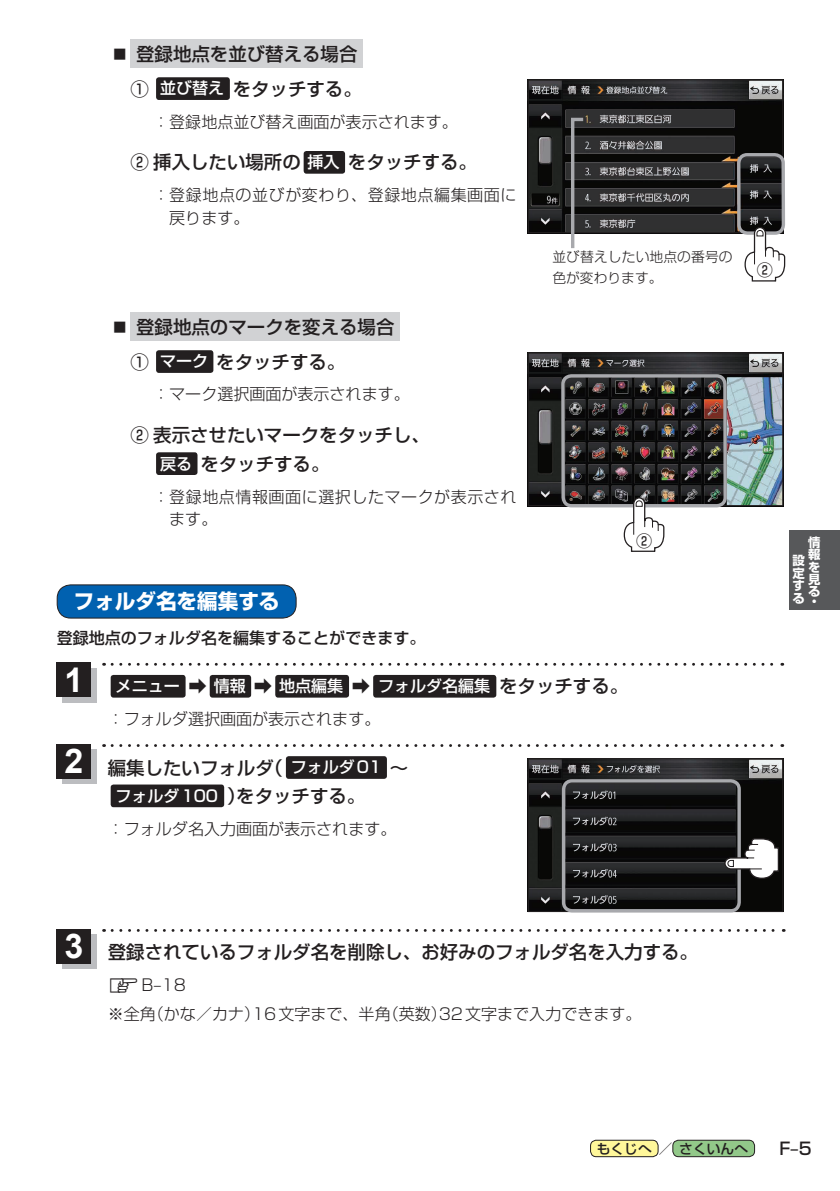
<style>
.page{position:relative;width:840px;height:1191px;background:#fff}
.page>*{position:absolute;margin:0;border:0;box-sizing:border-box;transform-origin:0 0}
.t1{font:700 34px "Arial";color:#fff}
.t2{font:700 20.6px "Shin Go Pro";color:#fff}
.t3{font:500 18.4px/34.8px "Shin Go Pro";color:#231f20}
.t4{font:500 17px "Shin Go Pro";color:#231f20}
.t5{font:300 16px/28.4px "Shin Go Pro";color:#231f20}
.t6{font:300 16px/22.6px "Shin Go Pro";letter-spacing:.035em;color:#231f20}
.t7{font:500 16px/33px "Shin Go Pro";color:#fff}
.t8{font:500 16px "Shin Go Pro";color:#231f20}
.t9{font:300 13.8px/20.6px "Shin Go Pro";letter-spacing:.01em;color:#231f20}
.t10{font:500 13.8px "Shin Go Pro";color:#231f20}
.t11{font:700 12.4px/12.4px "Shin Go Pro";color:#fff;text-align:justify}
.s1{font-size:12.8px}
.s2{font-size:16px;color:#fff}
.s3{font-size:18.4px;color:#231f20}
.s4{font-weight:300;font-size:18.4px;color:#231f20}
.s5{font-weight:300;color:#231f20}
.s6{font-family:"MC1";font-weight:400;font-size:14.2px}
.s7{font-size:14.2px}
</style>
<div class="page">
<div style="left:788px;top:530px;width:51px;height:79px;background:#57585a"></div>
<div style="left:590px;top:1140px;width:67px;height:16px;background:#fff79a;border-radius:6px"></div>
<div style="left:590px;top:1140px;width:68px;height:17px;border:1px solid #231f20;border-radius:6px"></div>
<div style="left:672px;top:1140px;width:82px;height:16px;background:#92c889;border-radius:6px"></div>
<div style="left:672px;top:1140px;width:82px;height:17px;border:1px solid #231f20;border-radius:6px"></div>
<div style="left:130px;top:40px;width:233px;height:28px;background:#d1d2d4"></div>
<div style="left:156px;top:77px;width:74px;height:23px;background:#231f20;border-radius:3px"></div>
<div style="left:303px;top:151px;width:42px;height:23px;background:#231f20;border-radius:3px"></div>
<img style="left:529px;top:81px;width:251px;height:150px">
<div style="left:527px;top:79px;width:255px;height:154px;border:1px solid #231f20"></div>
<div style="left:736px;top:153px;width:48px;height:82px;border:3px solid #a8a9ad;border-radius:9px"></div>
<svg style="left:569px;top:116px;width:17px;height:133px;background:#555657"></svg>
<svg style="left:743px;top:226px;width:42px;height:56px"></svg>
<div style="left:130px;top:313px;width:270px;height:28px;background:#d1d2d4"></div>
<div style="left:156px;top:350px;width:57px;height:23px;background:#231f20;border-radius:3px"></div>
<div style="left:156px;top:452px;width:41px;height:23px;background:#231f20;border-radius:3px"></div>
<img style="left:529px;top:354px;width:251px;height:150px">
<div style="left:527px;top:352px;width:255px;height:154px;border:1px solid #231f20"></div>
<div style="left:561px;top:374px;width:165px;height:133px;border:3px solid #a8a9ad;border-radius:9px"></div>
<svg style="left:622px;top:496px;width:42px;height:56px"></svg>
<div style="left:57px;top:585px;width:239px;height:33px;background:#0161b0;border-radius:14px"></div>
<div style="left:57px;top:584px;width:239px;height:34px;border:1px solid #231f20;border-radius:14px"></div>
<div style="left:111px;top:675px;width:74px;height:22px;background:#231f20;border-radius:3px"></div>
<div style="left:209px;top:675px;width:42px;height:22px;background:#231f20;border-radius:3px"></div>
<div style="left:275px;top:675px;width:74px;height:22px;background:#231f20;border-radius:3px"></div>
<div style="left:373px;top:675px;width:123px;height:22px;background:#231f20;border-radius:3px"></div>
<svg style="left:112px;top:663px;width:670px;height:2px"></svg>
<div style="left:62px;top:668px;width:34px;height:34px;background:#bcbdc0"></div>
<div style="left:57px;top:663px;width:34px;height:34px;background:#231f20"></div>
<img style="left:529px;top:760px;width:251px;height:150px">
<div style="left:527px;top:758px;width:255px;height:154px;border:1px solid #231f20"></div>
<div style="left:561px;top:779px;width:179px;height:133px;border:3px solid #a8a9ad;border-radius:9px"></div>
<svg style="left:723px;top:837px;width:59px;height:42px"></svg>
<div style="left:286px;top:756px;width:101px;height:23px;background:#231f20;border-radius:3px"></div>
<div style="left:111px;top:784px;width:113px;height:23px;background:#231f20;border-radius:3px"></div>
<svg style="left:112px;top:744px;width:670px;height:3px"></svg>
<div style="left:62px;top:749px;width:34px;height:35px;background:#bcbdc0"></div>
<div style="left:57px;top:744px;width:34px;height:34px;background:#231f20"></div>
<svg style="left:112px;top:929px;width:671px;height:3px"></svg>
<div style="left:62px;top:934px;width:34px;height:34px;background:#bcbdc0"></div>
<div style="left:57px;top:929px;width:34px;height:34px;background:#231f20"></div>
<p class="t3" style="left:113px;top:34px;width:250px;text-align:right"><span class="s1">■</span> 登録地点を並び替える場合<br>① <span class="s2">並び替え</span>をタッチする。</p>
<p class="t5" style="left:153px;top:105px;width:306px">：登録地点並び替え画面が表示されます。</p>
<p class="t3" style="left:130px;top:143px;width:348px">② 挿入したい場所の<span class="s2">挿入</span>をタッチする。</p>
<p class="t6" style="left:169px;top:182px;width:348px;text-indent:-16px">：登録地点の並びが変わり、登録地点編集画面に戻ります。</p>
<p class="t3" style="left:130px;top:307px;width:265px;text-indent:-17px"><span class="s1">■</span> 登録地点のマークを変える場合<br>① <span class="s2">マーク</span>をタッチする。</p>
<p class="t5" style="left:153px;top:378px;width:258px">：マーク選択画面が表示されます。</p>
<p class="t3" style="left:160px;top:419px;width:271px;line-height:28.4px;text-indent:-30px">② 表示させたいマークをタッチし、<span class="s2">戻る</span>をタッチする。</p>
<p class="t6" style="left:169px;top:483px;width:348px;text-indent:-16px">：登録地点情報画面に選択したマークが表示されます。</p>
<p class="t2" style="left:74px;top:585px;width:207px">フォルダ名を編集する</p>
<p class="t8" style="left:57px;top:624px;width:370px">登録地点のフォルダ名を編集することができます。</p>
<p class="t9" style="left:552px;top:245px;width:182px">並び替えしたい地点の番号の色が変わります。</p>
<p class="t8" style="left:635px;top:527px;width:18px">②</p>
<h1 class="t1" style="left:64px;top:657px;width:20px">1</h1>
<h1 class="t1" style="left:64px;top:739px;width:20px">2</h1>
<p class="t7" style="left:108px;top:667px;width:521px;text-indent:8px">メニュー <span class="s3">➡</span> 情報 <span class="s3">➡</span> 地点編集 <span class="s4">➡</span> フォルダ名編集<span class="s3">をタッチする。</span><span class="s5">：フォルダ選択画面が表示されます。</span></p>
<p class="t3" style="left:115px;top:751px;width:294px;line-height:28.4px;text-indent:-8px">編集したいフォルダ（<span class="s2">フォルダ01</span> 〜<span class="s2">フォルダ100</span> ）をタッチする。</p>
<p class="t5" style="left:108px;top:812px;width:290px">：フォルダ名入力画面が表示されます。</p>
<p class="t8" style="left:756px;top:257px;width:18px">②</p>
<p class="t11" style="left:807px;top:534px;width:14px">情報を見る</p>
<p class="t11" style="left:807px;top:593px;width:9px">・</p>
<p class="t11" style="left:792px;top:553px;width:14px">設定する</p>
<h1 class="t1" style="left:64px;top:924px;width:20px">3</h1>
<p class="t3" style="left:108px;top:932px;width:591px">登録されているフォルダ名を削除し、お好みのフォルダ名を入力する。</p>
<p class="t5" style="left:108px;top:969px;width:535px"><span class="s6">z</span>B–18<br>※全角（かな／カナ）16文字まで、半角（英数）32文字まで入力できます。</p>
<p class="t10" style="left:596px;top:1137px;width:153px">もくじへ<span class="s7">／</span>さくいんへ</p>
<p class="t4" style="left:779px;top:1134px;width:34px">F–5</p>
</div>
